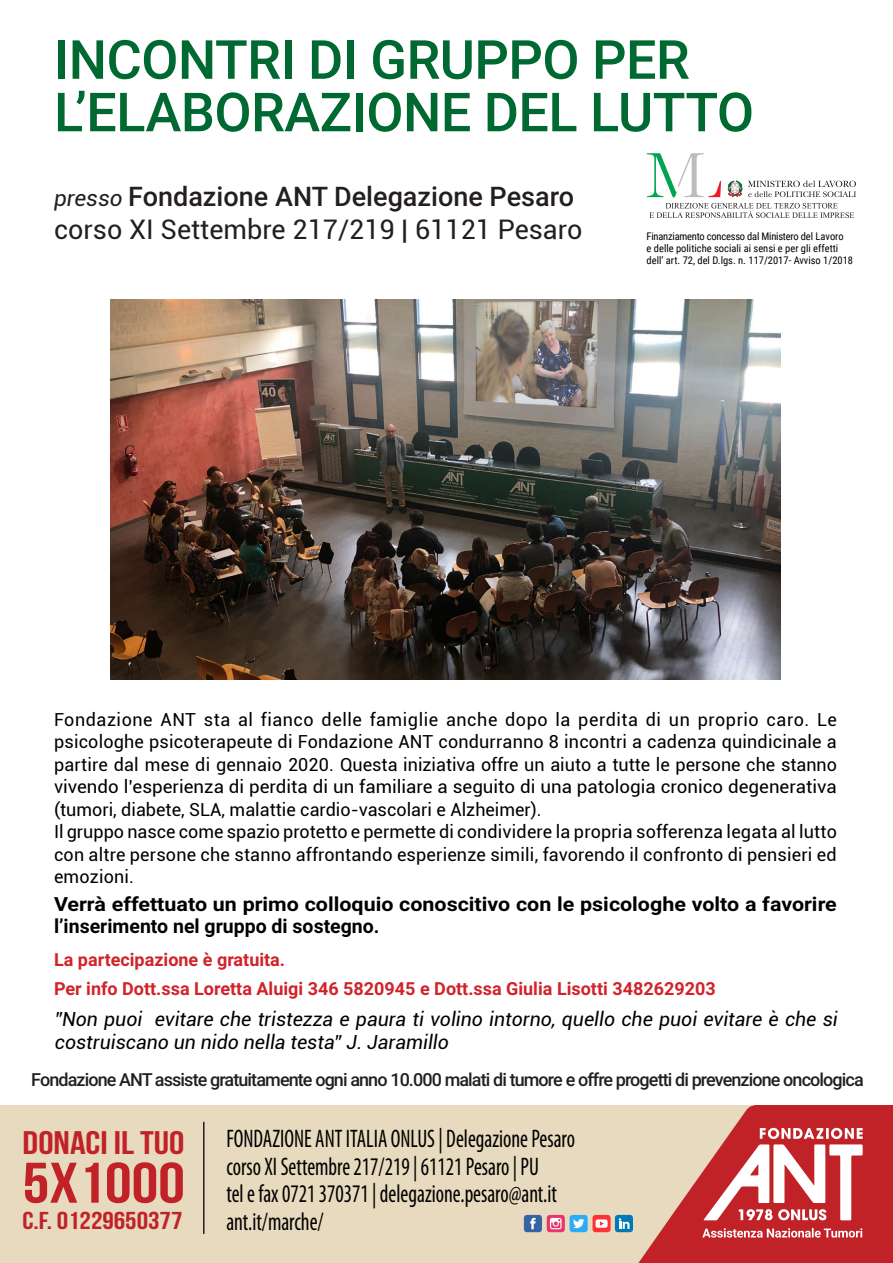
<style>
.page{position:relative;width:893px;height:1263px;background:#fff}
.page>*{position:absolute;margin:0;border:0;box-sizing:border-box;transform-origin:0 0}
.t1{font:57.15px "Bebas Neue";color:#c02228;scale:1.18 1}
.t2{font:500 54px/52.5px "Roboto";letter-spacing:-.01em;color:#006931}
.t3{font:32.7px "Bebas Neue";color:#c02228;scale:1.18 1}
.t4{font:500 27px "Roboto";color:#231f20}
.t5{font:27px "Roboto";color:#231f20}
.t6{font:condensed 25.5px "Myriad Pro";color:#000;scale:.85 1}
.t7{font:24.45px "Bebas Neue";color:#c02228;scale:1.18 1}
.t8{font:italic 19.5px/22.5px "Roboto";color:#000001}
.t9{font:700 19.5px/22.5px "Roboto";color:#000001;scale:1.1 1}
.t10{font:18px/22.5px "Roboto";color:#000001;text-align:justify}
.t11{font:500 18px "Roboto";letter-spacing:-.05em;color:#231f20}
.t12{font:700 18px "Roboto";color:#d1232a}
.t13{font:10.5px "Roboto Condensed";color:#000}
.t14{font:10.5px "Roboto Condensed";letter-spacing:-.02em;color:#000}
.s1{font-weight:400;font-style:italic;font-size:22.5px}
</style>
<div class="page">
<div style="left:0;top:1105px;width:893px;height:158px;background:#e7dabe"></div>
<hr style="left:203px;top:1122px;width:2px;height:112px;background:#231f20">
<div style="left:592px;top:1215px;width:19px;height:17px;background:#f33;border-radius:3px"></div>
<div style="left:570px;top:1215px;width:18px;height:17px;background:#2eabf5;border-radius:3px"></div>
<svg style="left:547px;top:1215px;width:18px;height:17px"></svg>
<div style="left:524px;top:1215px;width:18px;height:17px;background:#3663a1;border-radius:3px"></div>
<div style="left:615px;top:1215px;width:18px;height:17px;background:#007ab5;border-radius:3px"></div>
<svg style="left:573px;top:1219px;width:11px;height:9px"></svg>
<svg style="left:596px;top:1219px;width:12px;height:9px"></svg>
<svg style="left:530px;top:1218px;width:6px;height:11px"></svg>
<svg style="left:550px;top:1218px;width:12px;height:11px"></svg>
<svg style="left:619px;top:1105px;width:274px;height:158px"></svg>
<img style="left:111px;top:299px;width:669px;height:380px">
<svg style="left:647px;top:153px;width:209px;height:65px"></svg>
<p class="t2" style="left:54px;top:31px;width:702px">INCONTRI DI GRUPPO PER<br>L’ELABORAZIONE DEL LUTTO</p>
<p class="t4" style="left:54px;top:178px;width:522px"><span class="s1">presso</span> Fondazione ANT Delegazione Pesaro</p>
<p class="t5" style="left:54px;top:211px;width:530px">corso XI Settembre 217/219 | 61121 Pesaro</p>
<p class="t14" style="left:647px;top:229px;width:199px">Finanziamento concesso dal Ministero del Lavoro</p>
<p class="t13" style="left:647px;top:241px;width:193px">e delle politiche sociali ai sensi e per gli effetti</p>
<p class="t13" style="left:647px;top:253px;width:208px">dell’ art. 72, del D.lgs. n. 117/2017- Avviso 1/2018</p>
<p class="t10" style="left:54px;top:707px;width:784px">Fondazione ANT sta al fianco delle famiglie anche dopo la perdita di un proprio caro. Le psicologhe psicoterapeute di Fondazione ANT condurranno 8 incontri a cadenza quindicinale a partire dal mese di gennaio 2020. Questa iniziativa offre un aiuto a tutte le persone che stanno vivendo l’esperienza di perdita di un familiare a seguito di una patologia cronico degenerativa (tumori, diabete, SLA, malattie cardio-vascolari e Alzheimer).</p>
<p class="t10" style="left:54px;top:820px;width:784px">Il gruppo nasce come spazio protetto e permette di condividere la propria sofferenza legata al lutto con altre persone che stanno affrontando esperienze simili, favorendo il confronto di pensieri ed emozioni.</p>
<p class="t9" style="left:54px;top:892px;width:713px">Verrà effettuato un primo colloquio conoscitivo con le psicologhe volto a favorire l’inserimento nel gruppo di sostegno.</p>
<p class="t12" style="left:54px;top:947px;width:233px">La partecipazione è gratuita.</p>
<p class="t12" style="left:54px;top:975px;width:663px">Per info Dott.ssa Loretta Aluigi 346 5820945 e Dott.ssa Giulia Lisotti 3482629203</p>
<p class="t8" style="left:55px;top:1007px;width:784px">”Non puoi evitare che tristezza e paura ti volino intorno, quello che puoi evitare è che si costruiscano un nido nella testa” J. Jaramillo</p>
<p class="t11" style="left:31px;top:1067px;width:834px">Fondazione ANT assiste gratuitamente ogni anno 10.000 malati di tumore e offre progetti di prevenzione oncologica</p>
<p class="t3" style="left:23px;top:1124px;width:139px">DONACI IL TUO</p>
<p class="t1" style="left:23px;top:1151px;width:139px">5X1000</p>
<p class="t7" style="left:23px;top:1207px;width:137px">C.F. 01229650377</p>
<p class="t6" style="left:226px;top:1123px;width:412px">FONDAZIONE ANT ITALIA ONLUS | Delegazione Pesaro</p>
<p class="t6" style="left:226px;top:1151px;width:369px">corso XI Settembre 217/219 | 61121 Pesaro | PU</p>
<p class="t6" style="left:226px;top:1178px;width:390px">tel e fax 0721 370371 | delegazione.pesaro@ant.it</p>
<p class="t6" style="left:226px;top:1206px;width:116px">ant.it/marche/</p>
</div>
